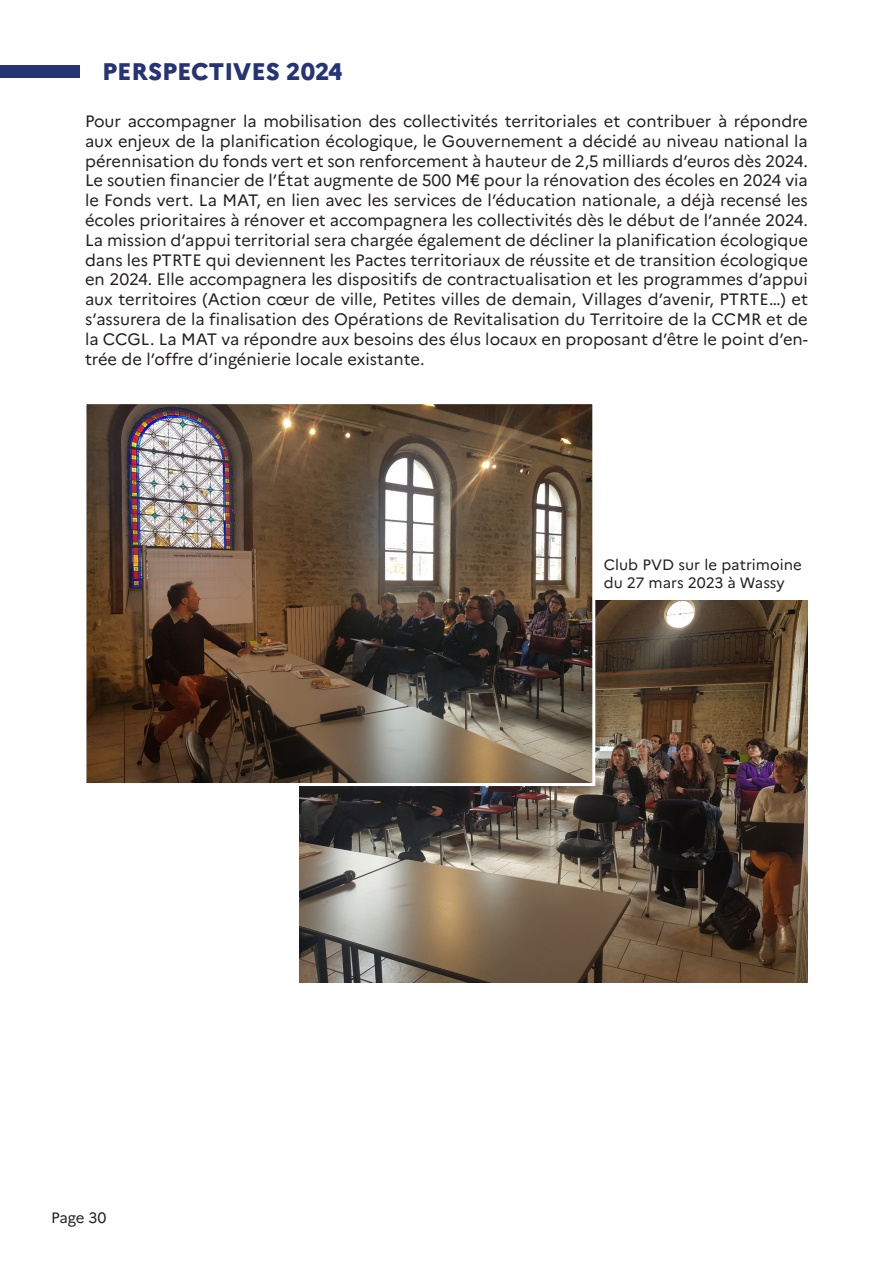
<style>
.page{position:relative;width:893px;height:1263px;background:#fff}
.page>*{position:absolute;margin:0;border:0;box-sizing:border-box;transform-origin:0 0}
.t1{font:800 24px "Marianne";color:#263375}
.Texte_0{font:16.5px/19.8px "Marianne";color:#231f20;text-align:justify}
.t2{font:15px/18px "Marianne";color:#231f20}
</style>
<div class="page">
<div style="left:0;top:66px;width:79px;height:12px;background:#263375"></div>
<img style="left:300px;top:600px;width:508px;height:382px">
<img style="left:87px;top:405px;width:504px;height:377px">
<div style="left:83px;top:401px;width:512px;height:385px;border:3px solid #fff"></div>
<p class="t1" style="left:102px;top:56px;width:242px">PERSPECTIVES 2024</p>
<p class="Texte_0" style="left:85px;top:111px;width:724px">Pour accompagner la mobilisation des collectivités territoriales et contribuer à répondre aux enjeux de la planification écologique, le Gouvernement a décidé au niveau national la pérennisation du fonds vert et son renforcement à hauteur de 2,5 milliards d’euros dès 2024.<br>Le soutien financier de l’État augmente de 500 M€ pour la rénovation des écoles en 2024 via le Fonds vert. La MAT, en lien avec les services de l’éducation nationale, a déjà recensé les écoles prioritaires à rénover et accompagnera les collectivités dès le début de l’année 2024.<br>La mission d’appui territorial sera chargée également de décliner la planification écologique dans les PTRTE qui deviennent les Pactes territoriaux de réussite et de transition écologique en 2024. Elle accompagnera les dispositifs de contractualisation et les programmes d’appui aux territoires (Action cœur de ville, Petites villes de demain, Villages d’avenir, PTRTE…) et s’assurera de la finalisation des Opérations de Revitalisation du Territoire de la CCMR et de la CCGL. La MAT va répondre aux besoins des élus locaux en proposant d’être le point d’en&shy;trée de l’offre d’ingénierie locale existante.</p>
<p class="t2" style="left:51px;top:1209px;width:57px">Page 30</p>
<p class="t2" style="left:604px;top:555px;width:199px">Club PVD sur le patrimoine du 27 mars 2023 à Wassy</p>
</div>
